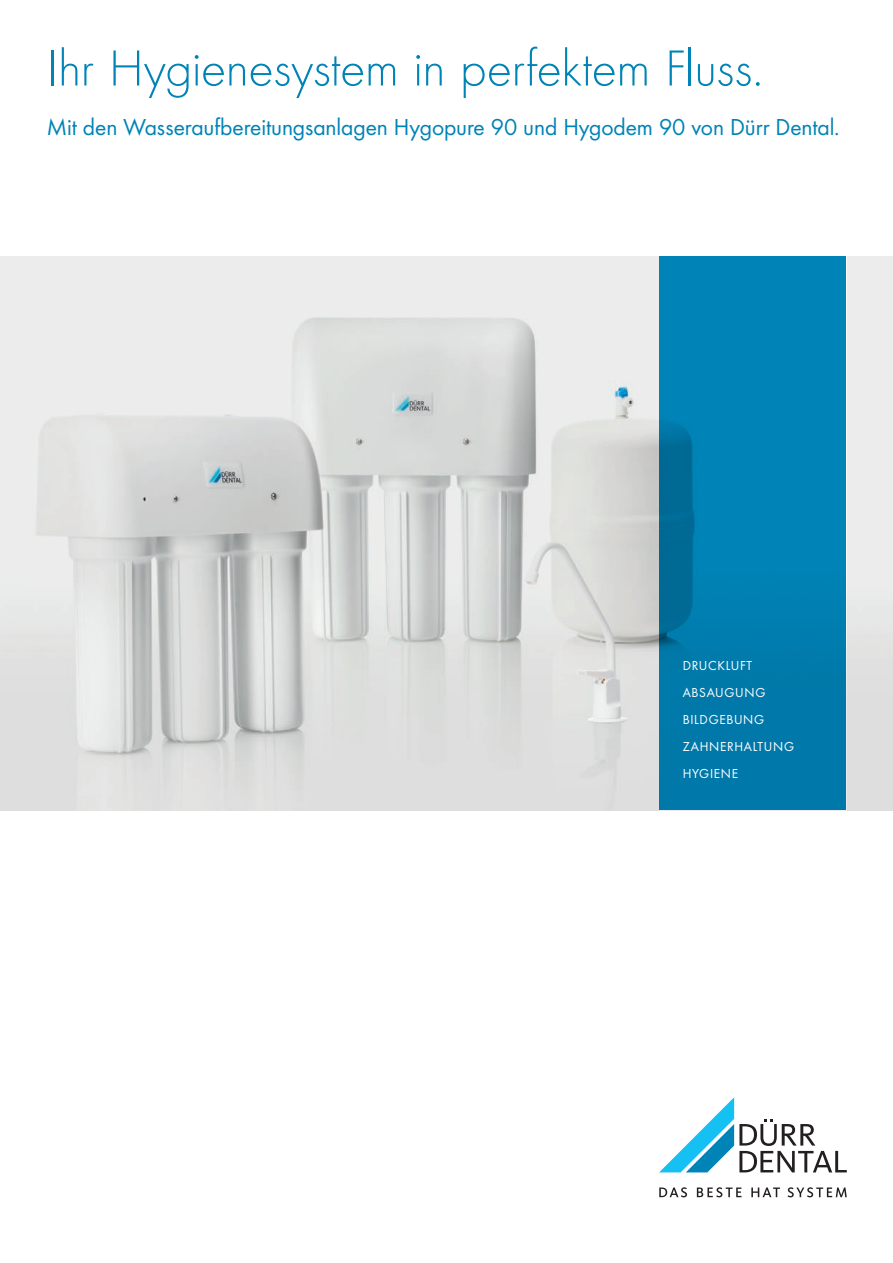
<style>
.page{position:relative;width:893px;height:1263px;background:#fff}
.page>*{position:absolute;margin:0;border:0;box-sizing:border-box;transform-origin:0 0}
.t1{font:300 52.5px "Futura TOT";letter-spacing:-.01em;color:#0083b6}
.t2{font:24px "Futura TOT Boo";letter-spacing:-.005em;color:#0083b6}
.t3{font:13.5px/27px "Futura TOT Boo";letter-spacing:.055em;color:#fff}
</style>
<div class="page">
<img style="left:0;top:256px;width:893px;height:554px">
<svg style="left:659px;top:256px;width:187px;height:554px;background:#007daf"></svg>
<svg style="left:659px;top:1187px;width:28px;height:10px"></svg>
<svg style="left:697px;top:1187px;width:44px;height:10px"></svg>
<svg style="left:751px;top:1187px;width:29px;height:10px"></svg>
<svg style="left:787px;top:1187px;width:60px;height:10px"></svg>
<svg style="left:659px;top:1097px;width:188px;height:75px"></svg>
<h1 class="t1" style="left:47px;top:38px;width:718px">Ihr Hygienesystem in perfektem Fluss.</h1>
<p class="t2" style="left:47px;top:113px;width:794px">Mit den Wasseraufbereitungsanlagen Hygopure 90 und Hygodem 90 von Dürr Dental.</p>
<p class="t3" style="left:683px;top:652px;width:113px">DRUCKLUFT<br>ABSAUGUNG<br>BILDGEBUNG<br>ZAHNERHALTUNG<br>HYGIENE</p>
</div>
